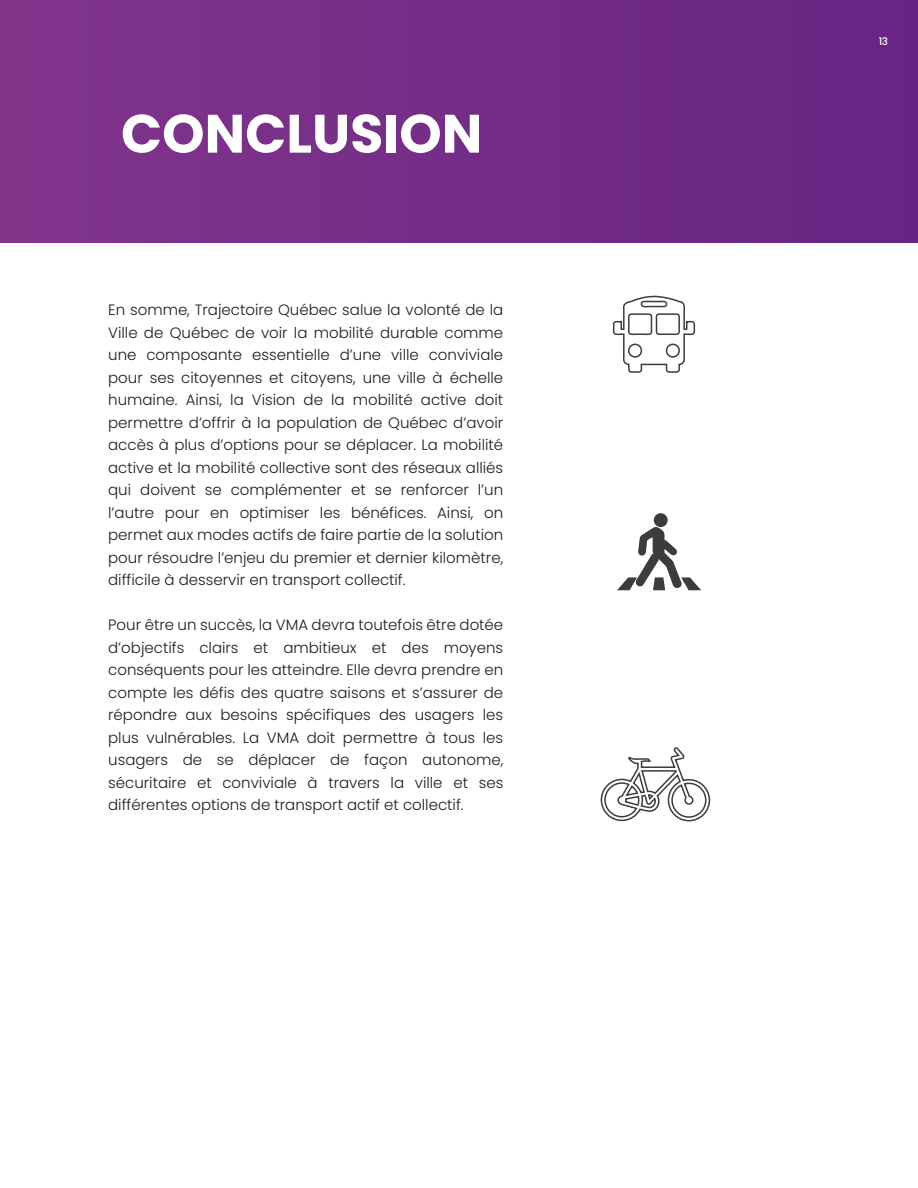
<style>
.page{position:relative;width:918px;height:1188px;background:#fff}
.page>*{position:absolute;margin:0;border:0;box-sizing:border-box;transform-origin:0 0}
.t1{font:700 54px "Poppins";color:#fff}
.t2{font:300 15px/22.5px "Poppins";color:#1d1d1b;text-align:justify}
.t3{font:500 10.5px "Poppins";color:#fff}
</style>
<div class="page">
<div style="left:0;top:0;width:918px;height:242px;background:#742d87"></div>
<svg style="left:612px;top:295px;width:84px;height:78px"></svg>
<svg style="left:617px;top:513px;width:84px;height:78px"></svg>
<svg style="left:600px;top:747px;width:111px;height:75px"></svg>
<h1 class="t1" style="left:121px;top:102px;width:363px">CONCLUSION</h1>
<p class="t2" style="left:108px;top:299px;width:397px">En somme, Trajectoire Québec salue la volonté de la Ville de Québec de voir la mobilité durable comme une composante essentielle d’une ville conviviale pour ses citoyennes et citoyens, une ville à échelle humaine. Ainsi, la Vision de la mobilité active doit permettre d’offrir à la population de Québec d’avoir accès à plus d’options pour se déplacer. La mobilité active et la mobilité collective sont des réseaux alliés qui doivent se complémenter et se renforcer l’un l’autre pour en optimiser les bénéfices. Ainsi, on permet aux modes actifs de faire partie de la solution pour résoudre l’enjeu du premier et dernier kilomètre, difficile à desservir en transport collectif.</p>
<p class="t2" style="left:108px;top:614px;width:397px">Pour être un succès, la VMA devra toutefois être dotée d’objectifs clairs et ambitieux et des moyens conséquents pour les atteindre. Elle devra prendre en compte les défis des quatre saisons et s’assurer de répondre aux besoins spécifiques des usagers les plus vulnérables. La VMA doit permettre à tous les usagers de se déplacer de façon autonome, sécuritaire et conviviale à travers la ville et ses différentes options de transport actif et collectif.</p>
<p class="t3" style="left:879px;top:35px;width:11px">13</p>
</div>
